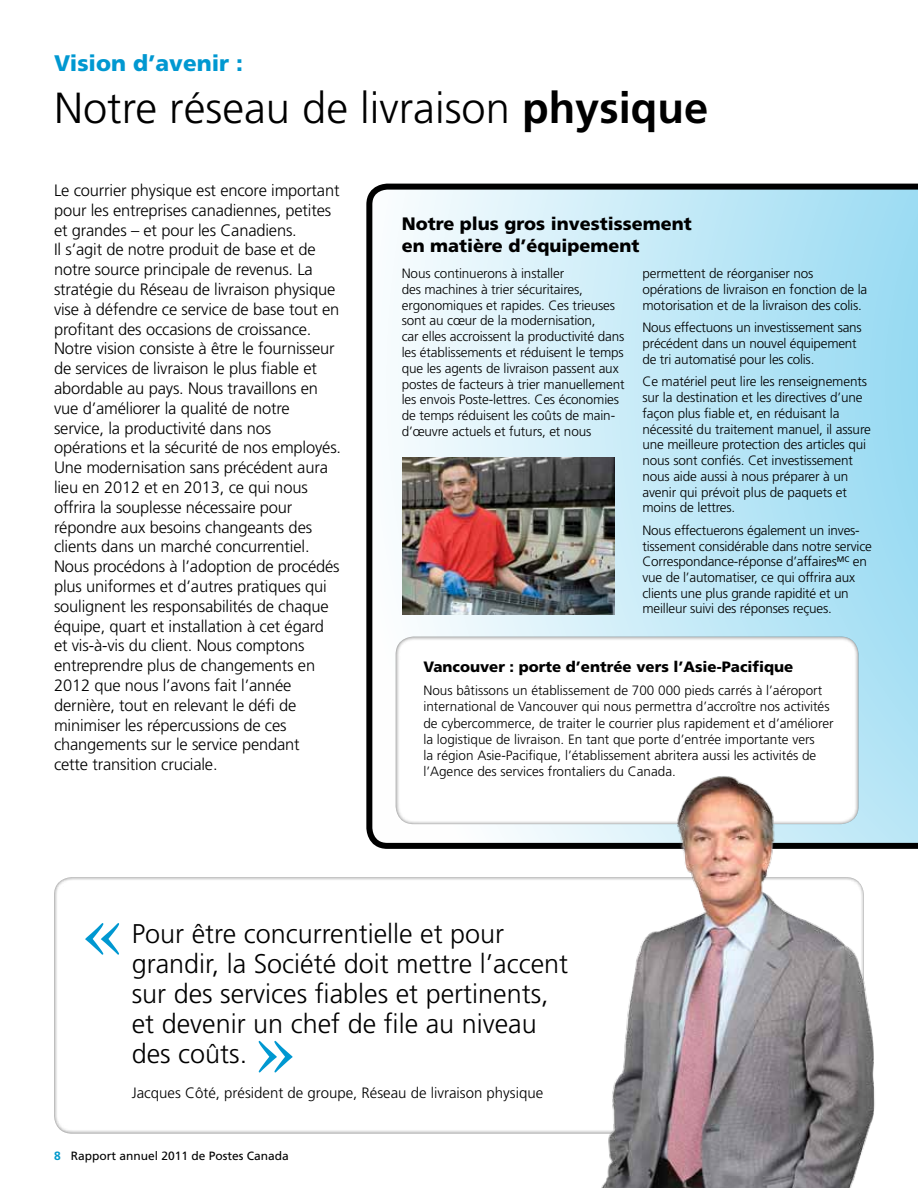
<style>
.page{position:relative;width:918px;height:1188px;background:#fff}
.page>*{position:absolute;margin:0;border:0;box-sizing:border-box;transform-origin:0 0}
.t1{font:82.5px "Times";color:#0098d1}
.t2{font:300 43.5px "Frutiger";color:#000}
.t3{font:300 27px/30px "Frutiger";color:#000}
.t4{font:900 22.5px "Frutiger";color:#0098d1}
.t5{font:900 18px/21.6px "Frutiger";color:#000}
.t6{font:300 16.5px/19.8px "Frutiger";letter-spacing:-.01em;color:#000}
.t7{font:300 15px "Frutiger";color:#000}
.t8{font:900 15px "Frutiger";color:#000}
.t9{font:300 13.5px/15.8px "Frutiger";letter-spacing:-.01em;color:#000}
.t10{font:12px "Frutiger";color:#000}
.s1{font-weight:700}
.s2{font-weight:700;color:#09c}
</style>
<div class="page">
<svg style="left:366px;top:184px;width:552px;height:665px;background:#bee1ee"></svg>
<div style="left:395px;top:635px;width:465px;height:190px;background:#fff"></div>
<img style="left:403px;top:458px;width:211px;height:156px">
<img style="left:566px;top:762px;width:321px;height:426px">
<h3 class="t4" style="left:54px;top:50px;width:191px">Vision d’avenir :</h3>
<h2 class="t2" style="left:54px;top:84px;width:656px">Notre réseau de livraison <span class="s1">physique</span></h2>
<p class="t6" style="left:54px;top:181px;width:289px">Le courrier physique est encore important pour les entreprises canadiennes, petites et grandes – et pour les Canadiens.<br>Il s’agit de notre produit de base et de notre source principale de revenus. La stratégie du Réseau de livraison physique vise à défendre ce service de base tout en profitant des occasions de croissance.<br>Notre vision consiste à être le fournisseur de services de livraison le plus fiable et abordable au pays. Nous travaillons en vue d’améliorer la qualité de notre service, la productivité dans nos opérations et la sécurité de nos employés.<br>Une modernisation sans précédent aura lieu en 2012 et en 2013, ce qui nous offrira la souplesse nécessaire pour répondre aux besoins changeants des clients dans un marché concurrentiel.<br>Nous procédons à l’adoption de procédés plus uniformes et d’autres pratiques qui soulignent les responsabilités de chaque équipe, quart et installation à cet égard et vis-à-vis du client. Nous comptons entreprendre plus de changements en 2012 que nous l’avons fait l’année dernière, tout en relevant le défi de minimiser les répercussions de ces changements sur le service pendant<br>cette transition cruciale.</p>
<h3 class="t5" style="left:402px;top:213px;width:291px">Notre plus gros investissement en matière d’équipement</h3>
<p class="t9" style="left:402px;top:266px;width:224px">Nous continuerons à installer<br>des machines à trier sécuritaires, ergonomiques et rapides. Ces trieuses sont au cœur de la modernisation,<br>car elles accroissent la productivité dans les établissements et réduisent le temps que les agents de livraison passent aux postes de facteurs à trier manuellement les envois Poste-lettres. Ces économies de temps réduisent les coûts de main&shy;d’œuvre actuels et futurs, et nous</p>
<p class="t9" style="left:643px;top:266px;width:226px">permettent de réorganiser nos opérations de livraison en fonction de la motorisation et de la livraison des colis.</p>
<p class="t9" style="left:643px;top:320px;width:221px">Nous effectuons un investissement sans précédent dans un nouvel équipement de tri automatisé pour les colis.</p>
<p class="t9" style="left:643px;top:374px;width:230px">Ce matériel peut lire les renseignements sur la destination et les directives d’une façon plus fiable et, en réduisant la nécessité du traitement manuel, il assure une meilleure protection des articles qui nous sont confiés. Cet investissement nous aide aussi à nous préparer à un avenir qui prévoit plus de paquets et moins de lettres.</p>
<p class="t9" style="left:643px;top:523px;width:231px">Nous effectuerons également un inves--‑ tissement considérable dans notre service Correspondance-réponse d’affaires<sup>MC</sup> en vue de l’automatiser, ce qui offrira aux clients une plus grande rapidité et un meilleur suivi des réponses reçues.</p>
<p class="t8" style="left:423px;top:658px;width:372px">Vancouver : porte d’entrée vers l’Asie-Pacifique</p>
<p class="t9" style="left:423px;top:683px;width:412px;line-height:16.2px">Nous bâtissons un établissement de 700 000 pieds carrés à l’aéroport international de Vancouver qui nous permettra d’accroître nos activités de cybercommerce, de traiter le courrier plus rapidement et d’améliorer la logistique de livraison. En tant que porte d’entrée importante vers<br>la région Asie-Pacifique, l’établissement abritera aussi les activités de l’Agence des services frontaliers du Canada.</p>
<h1 class="t1" style="left:82px;top:853px;width:43px">«</h1>
<h3 class="t3" style="left:132px;top:919px;width:438px">Pour être concurrentielle et pour grandir, la Société doit mettre l’accent sur des services fiables et pertinents, et devenir un chef de file au niveau des coûts.</h3>
<p class="t7" style="left:132px;top:1085px;width:413px">Jacques Côté, président de groupe, Réseau de livraison physique</p>
<h1 class="t1" style="left:255px;top:971px;width:43px">»</h1>
<p class="t10" style="left:54px;top:1149px;width:236px"><span class="s2">8</span> Rapport annuel 2011 de Postes Canada</p>
</div>
